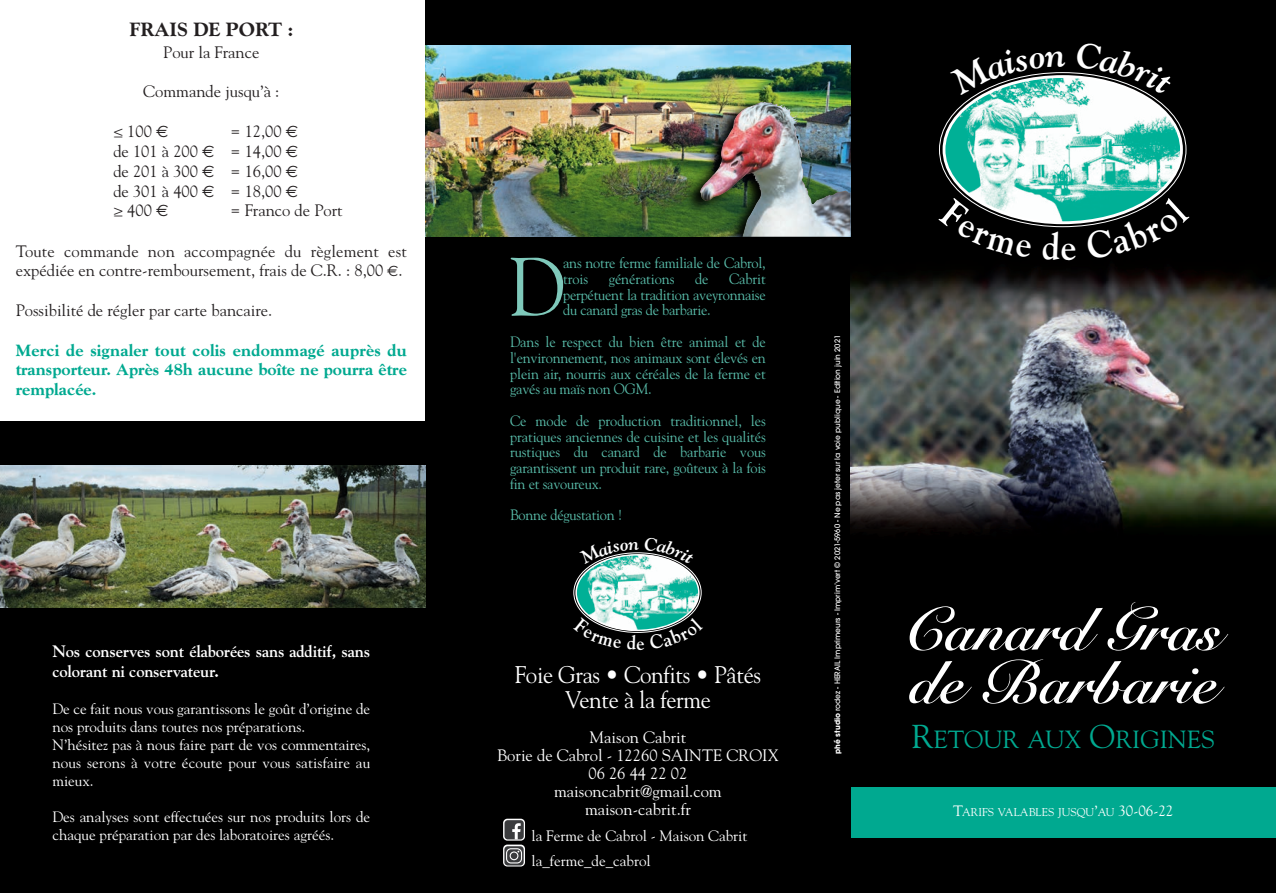
<style>
.page{position:relative;width:1276px;height:893px;background:#fff}
.page>*{position:absolute;margin:0;border:0;box-sizing:border-box;transform-origin:0 0}
.t1{font:82.05px "Goudy";color:#7fc9bb;scale:.95 1}
.t2{font:60px "Snell Roundhand Bold Script";color:#fff}
.t3{font:24.75px "Goudy";color:#00a990}
.t4{font:24px "Goudy";letter-spacing:-.015em;color:#fff;scale:.95 1}
.t5{font:800 19.5px "Goudy";color:#231f20}
.t6{font:16.5px/19.8px "Goudy";color:#231f20}
.t7{font:800 16.5px/19.8px "Goudy";color:#00a990;text-align:justify}
.t8{font:16.5px "Goudy";color:#fff}
.t9{font:700 16.5px/19.8px "Goudy";letter-spacing:-.015em;color:#fff}
.t10{font:15px/15.8px "Goudy";letter-spacing:-.015em;color:#59bdaa;text-align:justify;scale:.95 1}
.t11{font:15px/18px "Goudy";color:#fff}
.t12{font:11.25px "Goudy";color:#fff}
.t13{font:500 7.5px "Avant Garde";color:#fff}
.s1{font-family:"Helvetica Neue LT Com";font-weight:300;font-stretch:condensed}
.s2{font-family:"Euro Sans"}
.s3{font-family:"Euro Sans";font-size:15px}
.s4{font-weight:700}
.s5{font-size:33px}
.s6{font-size:15px}
</style>
<div class="page">
<div style="left:425px;top:0;width:438px;height:893px;background:#000"></div>
<div style="left:850px;top:0;width:426px;height:893px;background:#000"></div>
<img style="left:850px;top:269px;width:426px;height:260px">
<div style="left:850px;top:787px;width:426px;height:50px;background:#00a990"></div>
<img style="left:425px;top:46px;width:425px;height:191px">
<img style="left:487px;top:75px;width:364px;height:162px">
<img style="left:700px;top:100px;width:91px;height:137px">
<div style="left:0;top:421px;width:435px;height:472px;background:#000"></div>
<img style="left:0;top:466px;width:425px;height:142px">
<svg style="left:503px;top:819px;width:22px;height:22px"></svg>
<div style="left:504px;top:820px;width:20px;height:19px;background:#3b3c3e;border-radius:3px"></div>
<svg style="left:512px;top:823px;width:9px;height:16px"></svg>
<svg style="left:503px;top:845px;width:22px;height:21px"></svg>
<svg style="left:504px;top:846px;width:20px;height:19px"></svg>
<svg style="left:506px;top:848px;width:16px;height:15px"></svg>
<svg style="left:939px;top:72px;width:248px;height:156px"></svg>
<svg style="left:573px;top:552px;width:129px;height:81px"></svg>
<p class="t5" style="left:129px;top:22px;width:165px">FRAIS DE PORT :</p>
<p class="t6" style="left:163px;top:43px;width:98px">Pour la France</p>
<p class="t6" style="left:143px;top:83px;width:138px">Commande jusqu’à :</p>
<p class="t6" style="left:113px;top:122px;width:57px"><span class="s1">≤</span> 100 <span class="s2">€</span></p>
<p class="t6" style="left:230px;top:122px;width:69px">= 12,00 <span class="s2">€</span></p>
<p class="t6" style="left:113px;top:143px;width:186px">de 101 à 200 <span class="s2">€</span> = 14,00 <span class="s2">€</span></p>
<p class="t6" style="left:113px;top:162px;width:186px">de 201 à 300 <span class="s2">€</span> = 16,00 <span class="s2">€</span></p>
<p class="t6" style="left:113px;top:182px;width:186px">de 301 à 400 <span class="s2">€</span> = 18,00 <span class="s2">€</span></p>
<p class="t6" style="left:113px;top:202px;width:57px"><span class="s1">≥</span> 400 <span class="s2">€</span></p>
<p class="t6" style="left:230px;top:202px;width:114px">= Franco de Port</p>
<p class="t6" style="left:16px;top:242px;width:393px">Toute commande non accompagnée du règlement est expédiée en contre-remboursement, frais de C.R. : 8,00 <span class="s3">€</span>.</p>
<p class="t6" style="left:16px;top:302px;width:258px">Possibilité de régler par carte bancaire.</p>
<p class="t7" style="left:16px;top:341px;width:393px">Merci de signaler tout colis endommagé auprès du transporteur. Après 48h aucune boîte ne pourra être remplacée.</p>
<p class="t9" style="left:52px;top:643px;width:319px">Nos conserves sont élaborées sans additif, sans colorant ni conservateur.</p>
<p class="t11" style="left:52px;top:700px;width:319px">De ce fait nous vous garantissons le goût d’origine de nos produits dans toutes nos préparations.</p>
<p class="t11" style="left:52px;top:736px;width:319px;text-align:justify">N’hésitez pas à nous faire part de vos commentaires, nous serons à votre écoute pour vous satisfaire au mieux.</p>
<p class="t11" style="left:52px;top:808px;width:319px">Des analyses sont effectuées sur nos produits lors de chaque préparation par des laboratoires agréés.</p>
<p class="t1" style="left:508px;top:254px;width:61px">D</p>
<p class="t10" style="left:563px;top:256px;width:215px">ans notre ferme familiale de Cabrol, trois</p>
<p class="t10" style="left:563px;top:272px;width:215px;text-indent:166px">Cabrit perpétuent la tradition aveyronnaise du canard gras de barbarie.</p>
<p class="t10" style="left:510px;top:335px;width:271px">Dans le respect du bien être animal et de l'environnement, nos animaux sont élevés en plein air, nourris aux céréales de la ferme et gavés au maïs non OGM.</p>
<p class="t10" style="left:510px;top:414px;width:271px">Ce mode de production traditionnel, les pratiques anciennes de cuisine et les qualités rustiques du canard de barbarie vous garantissent un produit rare, goûteux à la fois fin et savoureux.</p>
<p class="t10" style="left:510px;top:508px;width:120px">Bonne dégustation !</p>
<p class="t10" style="left:609px;top:272px;width:71px">générations</p>
<p class="t10" style="left:695px;top:272px;width:16px">de</p>
<p class="t4" style="left:515px;top:665px;width:261px">Foie Gras • Confits • Pâtés</p>
<p class="t4" style="left:565px;top:690px;width:155px">Vente à la ferme</p>
<p class="t8" style="left:589px;top:731px;width:98px">Maison Cabrit</p>
<p class="t8" style="left:497px;top:749px;width:283px">Borie de Cabrol - 12260 SAINTE CROIX</p>
<p class="t8" style="left:588px;top:767px;width:100px">06 26 44 22 02</p>
<p class="t8" style="left:554px;top:785px;width:169px">maisoncabrit@gmail.com</p>
<p class="t8" style="left:585px;top:803px;width:107px">maison-cabrit.fr</p>
<p class="t11" style="left:531px;top:828px;width:217px">la Ferme de Cabrol - Maison Cabrit</p>
<p class="t11" style="left:531px;top:853px;width:121px">la_ferme_de_cabrol</p>
<p class="t13" style="left:834px;top:754px;width:420px;rotate:-90deg"><span class="s4">phé studio</span> rodez - HERAIL Imprimeurs - Imprim’vert © 2021-5960 - Ne pas jeter sur la voie publique - Edition juin 2021</p>
<p class="t2" style="left:905px;top:593px;width:318px">`~å~êÇ=dê~ë</p>
<p class="t2" style="left:909px;top:646px;width:310px">ÇÉ=_~êÄ~êáÉ</p>
<p class="t3" style="left:912px;top:730px;width:304px"><span class="s5">R</span>ETOUR AUX <span class="s5">O</span>RIGINES</p>
<p class="t12" style="left:953px;top:807px;width:222px"><span class="s6">T</span>ARIFS VALABLES JUSQU<span class="s6">’</span>AU <span class="s6">30-06-22</span></p>
</div>
